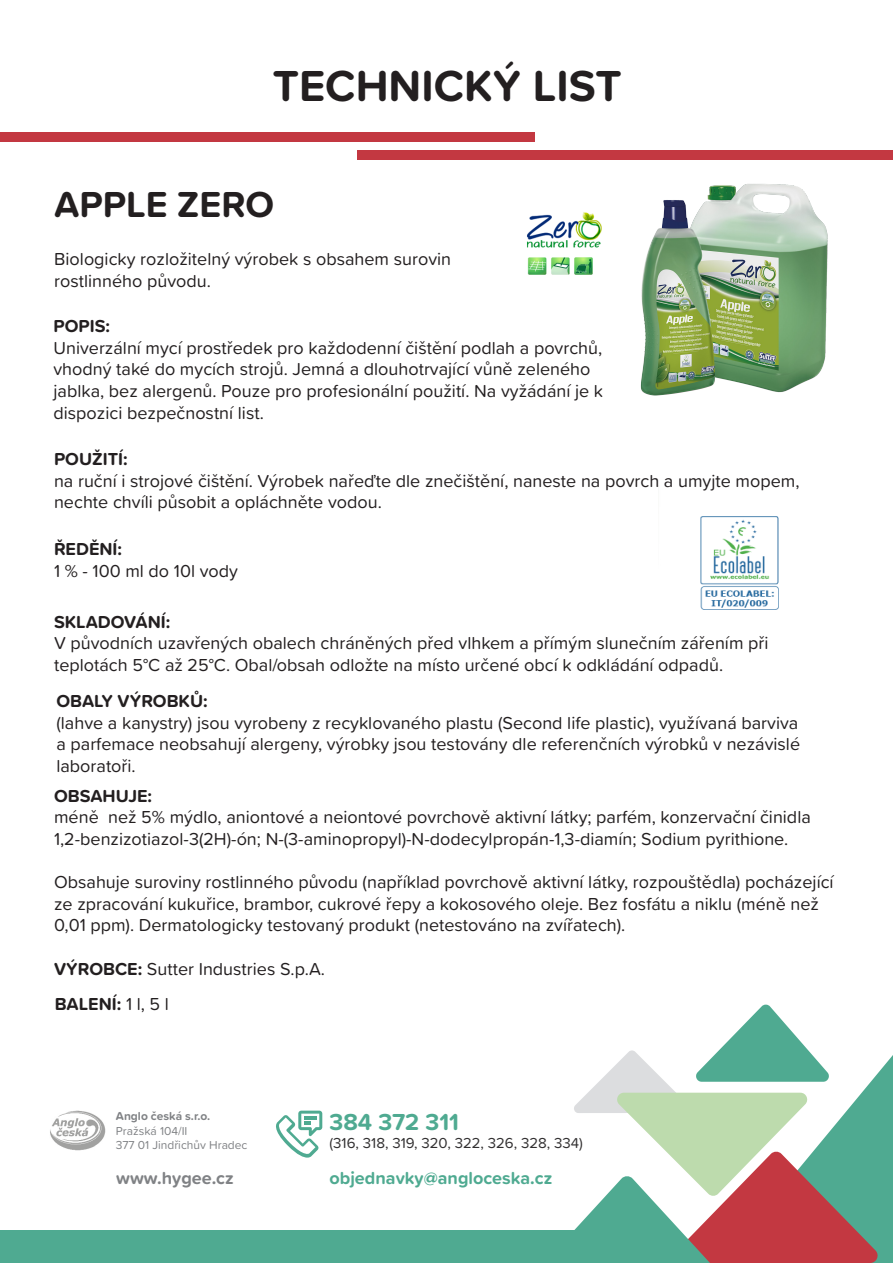
<style>
.page{position:relative;width:893px;height:1263px;background:#fff}
.page>*{position:absolute;margin:0;border:0;box-sizing:border-box;transform-origin:0 0}
.t1{font:700 45px "Proxima Soft";color:#231f20}
.t2{font:700 37.5px "Proxima Soft";color:#231f20}
.t3{font:700 24px "Proxima Soft";color:#4faa91}
.t4{font:18px/21.6px "Proxima Soft";color:#231f20}
.t5{font:700 18px "Proxima Soft";color:#231f20}
.t6{font:700 18px "Proxima Soft";color:#4faa91}
.t7{font:700 18px "Proxima Soft";color:#808285}
.t8{font:15px "Proxima Soft";color:#312f30}
.t9{font:12px "Proxima Soft";color:#808285}
.t10{font:700 12px "Proxima Soft";color:#808285}
.s1{font-weight:700}
.s2{font-weight:400}
</style>
<div class="page">
<div style="left:0;top:133px;width:534px;height:9px;background:#c33841"></div>
<div style="left:357px;top:150px;width:536px;height:9px;background:#c33841"></div>
<img style="left:640px;top:184px;width:188px;height:212px">
<img style="left:700px;top:516px;width:79px;height:94px">
<img style="left:523px;top:159px;width:95px;height:116px">
<svg style="left:574px;top:1004px;width:319px;height:259px"></svg>
<div style="left:0;top:1230px;width:637px;height:33px;background:#4faa91"></div>
<img style="left:50px;top:1110px;width:56px;height:40px">
<svg style="left:276px;top:1110px;width:46px;height:47px"></svg>
<p class="t1" style="left:273px;top:52px;width:350px">TECHNICKÝ LIST</p>
<p class="t2" style="left:54px;top:176px;width:222px">APPLE ZERO</p>
<p class="t4" style="left:54px;top:247px;width:398px">Biologicky rozložitelný výrobek s obsahem surovin</p>
<p class="t4" style="left:54px;top:269px;width:158px">rostlinného původu.</p>
<p class="t5" style="left:54px;top:312px;width:58px">POPIS:</p>
<p class="t4" style="left:54px;top:336px;width:551px">Univerzální mycí prostředek pro každodenní čištění podlah a povrchů, vhodný také do mycích strojů. Jemná a dlouhotrvající vůně zeleného jablka, bez alergenů. Pouze pro profesionální použití. Na vyžádání je k dispozici bezpečnostní list.</p>
<p class="t5" style="left:54px;top:445px;width:75px">POUŽITÍ:</p>
<p class="t4" style="left:54px;top:469px;width:747px">na ruční i strojové čištění. Výrobek nařeďte dle znečištění, naneste na povrch a umyjte mopem,</p>
<p class="t4" style="left:54px;top:490px;width:329px">nechte chvíli působit a opláchněte vodou.</p>
<p class="t5" style="left:54px;top:536px;width:70px">ŘEDĚNÍ:</p>
<p class="t4" style="left:54px;top:559px;width:185px">1 % - 100 ml do 10l vody</p>
<p class="t5" style="left:54px;top:608px;width:118px">SKLADOVÁNÍ:</p>
<p class="t4" style="left:54px;top:631px;width:716px">V původních uzavřených obalech chráněných před vlhkem a přímým slunečním zářením při</p>
<p class="t4" style="left:54px;top:653px;width:671px">teplotách 5°C až 25°C. Obal/obsah odložte na místo určené obcí k odkládání odpadů.</p>
<p class="t5" style="left:56px;top:687px;width:153px">OBALY VÝROBKŮ:</p>
<p class="t4" style="left:56px;top:711px;width:743px">(lahve a kanystry) jsou vyrobeny z recyklovaného plastu (Second life plastic), využívaná barviva</p>
<p class="t4" style="left:56px;top:732px;width:745px">a parfemace neobsahují alergeny, výrobky jsou testovány dle referenčních výrobků v nezávislé laboratoři.</p>
<p class="t5" style="left:54px;top:782px;width:100px">OBSAHUJE:</p>
<p class="t4" style="left:54px;top:806px;width:758px">méně než 5% mýdlo, aniontové a neiontové povrchově aktivní látky; parfém, konzervační činidla<br>1,2-benzizotiazol-3(2H)-ón; N-(3-aminopropyl)-N-dodecylpropán-1,3-diamín; Sodium pyrithione.</p>
<p class="t4" style="left:54px;top:870px;width:781px">Obsahuje suroviny rostlinného původu (například povrchově aktivní látky, rozpouštědla) pocházející ze zpracování kukuřice, brambor, cukrové řepy a kokosového oleje. Bez fosfátu a niklu (méně než<br>0,01 ppm). Dermatologicky testovaný produkt (netestováno na zvířatech).</p>
<p class="t4" style="left:54px;top:957px;width:272px"><span class="s1">VÝROBCE:</span> Sutter Industries S.p.A.</p>
<p class="t5" style="left:55px;top:990px;width:116px">BALENÍ: <span class="s2">1 l, 5 l</span></p>
<p class="t10" style="left:116px;top:1107px;width:96px">Anglo česká s.r.o.</p>
<p class="t9" style="left:116px;top:1121px;width:73px">Pražská 104/II</p>
<p class="t9" style="left:116px;top:1136px;width:133px">377 01 Jindřichův Hradec</p>
<p class="t3" style="left:330px;top:1103px;width:131px">384 372 311</p>
<p class="t8" style="left:330px;top:1131px;width:255px">(316, 318, 319, 320, 322, 326, 328, 334)</p>
<p class="t7" style="left:116px;top:1164px;width:119px">www.hygee.cz</p>
<p class="t6" style="left:330px;top:1164px;width:224px">objednavky@angloceska.cz</p>
</div>
